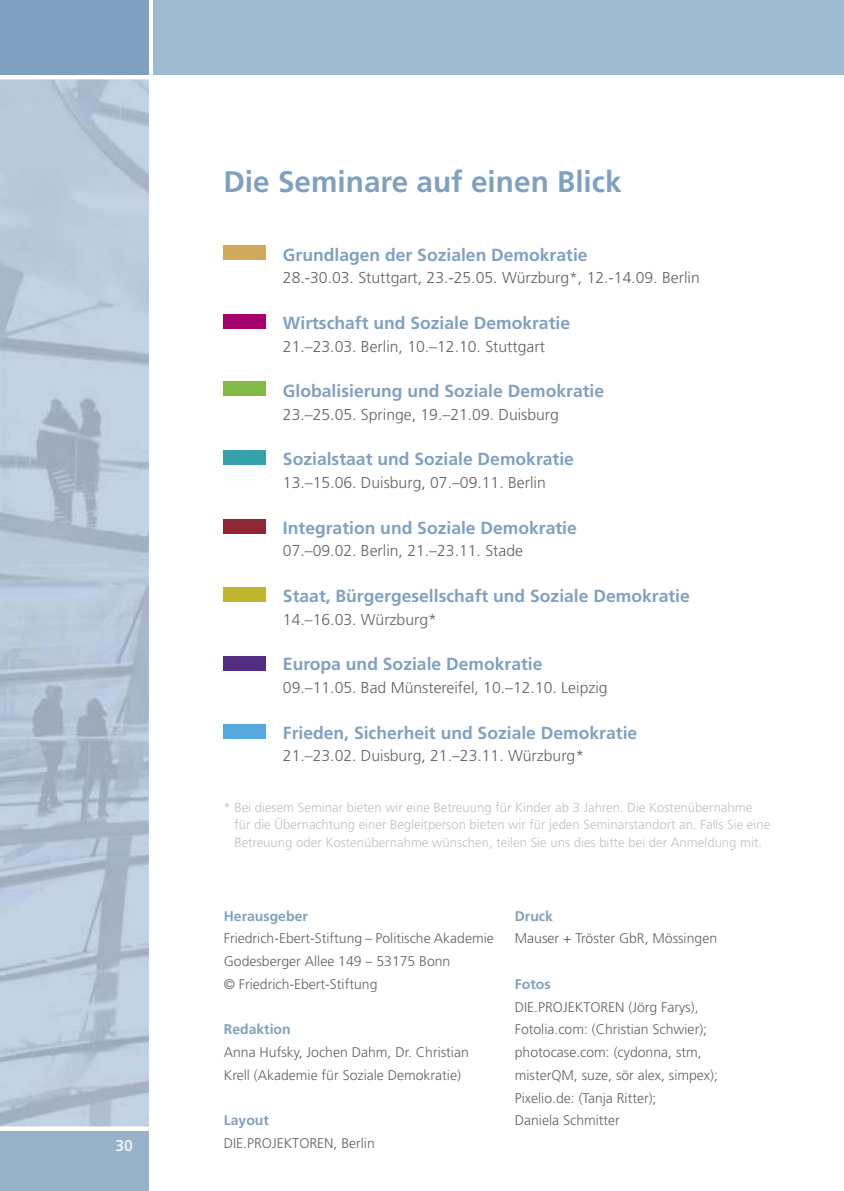
<style>
.page{position:relative;width:844px;height:1191px;background:#fff}
.page>*{position:absolute;margin:0;border:0;box-sizing:border-box;transform-origin:0 0}
.t1{font:700 29.75px "Frutiger LT Std";color:#7fa1bf}
.t2{font:700 17.5px "Frutiger LT Std";color:#7fa1bf}
.t3{font:300 15.75px "Frutiger LT Std";color:#636363}
.t4{font:700 15.75px "Frutiger LT Std";color:#e9eff4}
.t5{font:300 14px/22.8px "Frutiger LT Std";color:#636363}
.t6{font:700 14px "Frutiger LT Std";color:#7fa1bf}
.t7{font:300 13.12px/17.5px "Frutiger LT Std";color:#c0c0c0}
</style>
<div class="page">
<div style="left:154px;top:0;width:689px;height:74px;background:#9ebad0"></div>
<div style="left:0;top:0;width:149px;height:74px;background:#7fa1bf"></div>
<div style="left:0;top:1131px;width:149px;height:60px;background:#98b2ca"></div>
<img style="left:0;top:79px;width:149px;height:1047px">
<div style="left:223px;top:245px;width:42px;height:15px;background:#d1a95c"></div>
<div style="left:223px;top:314px;width:42px;height:15px;background:#a6006b"></div>
<div style="left:223px;top:380px;width:42px;height:15px;background:#83ba45"></div>
<div style="left:223px;top:450px;width:42px;height:14px;background:#36a1a9"></div>
<div style="left:223px;top:519px;width:42px;height:14px;background:#902535"></div>
<div style="left:223px;top:586px;width:42px;height:15px;background:#c1b72f"></div>
<div style="left:223px;top:655px;width:42px;height:15px;background:#532e80"></div>
<div style="left:223px;top:723px;width:42px;height:15px;background:#57a8df"></div>
<p class="t4" style="left:115px;top:1136px;width:19px">30</p>
<h1 class="t1" style="left:223px;top:164px;width:399px">Die Seminare auf einen Blick</h1>
<p class="t2" style="left:283px;top:244px;width:306px">Grundlagen der Sozialen Demokratie</p>
<p class="t3" style="left:283px;top:269px;width:418px">28.-30.03. Stuttgart, 23.-25.05. Würzburg*, 12.-14.09. Berlin</p>
<p class="t2" style="left:283px;top:312px;width:288px">Wirtschaft und Soziale Demokratie</p>
<p class="t3" style="left:283px;top:337px;width:263px">21.–23.03. Berlin, 10.–12.10. Stuttgart</p>
<p class="t2" style="left:283px;top:381px;width:322px">Globalisierung und Soziale Demokratie</p>
<p class="t3" style="left:283px;top:405px;width:277px">23.–25.05. Springe, 19.–21.09. Duisburg</p>
<p class="t2" style="left:283px;top:449px;width:292px">Sozialstaat und Soziale Demokratie</p>
<p class="t3" style="left:283px;top:474px;width:264px">13.–15.06. Duisburg, 07.–09.11. Berlin</p>
<p class="t2" style="left:283px;top:517px;width:295px">Integration und Soziale Demokratie</p>
<p class="t3" style="left:283px;top:542px;width:241px">07.–09.02. Berlin, 21.–23.11. Stade</p>
<p class="t2" style="left:283px;top:585px;width:408px">Staat, Bürgergesellschaft und Soziale Demokratie</p>
<p class="t3" style="left:283px;top:610px;width:155px">14.–16.03. Würzburg*</p>
<p class="t2" style="left:283px;top:654px;width:261px">Europa und Soziale Demokratie</p>
<p class="t3" style="left:283px;top:678px;width:326px">09.–11.05. Bad Münstereifel, 10.–12.10. Leipzig</p>
<p class="t2" style="left:283px;top:722px;width:356px">Frieden, Sicherheit und Soziale Demokratie</p>
<p class="t3" style="left:283px;top:747px;width:302px">21.–23.02. Duisburg, 21.–23.11. Würzburg*</p>
<p class="t7" style="left:234px;top:798px;width:537px;text-indent:-11px">* Bei diesem Seminar bieten wir eine Betreuung für Kinder ab 3 Jahren. Die Kostenübernahme für die Übernachtung einer Begleitperson bieten wir für jeden Seminarstandort an. Falls Sie eine<br>Betreuung oder Kostenübernahme wünschen, teilen Sie uns dies bitte bei der Anmeldung mit.</p>
<p class="t6" style="left:224px;top:907px;width:86px">Herausgeber</p>
<p class="t5" style="left:224px;top:927px;width:271px">Friedrich-Ebert-Stiftung – Politische Akademie<br>Godesberger Allee 149 – 53175 Bonn<br>© Friedrich-Ebert-Stiftung</p>
<p class="t6" style="left:224px;top:1021px;width:68px">Redaktion</p>
<p class="t5" style="left:224px;top:1041px;width:246px">Anna Hufsky, Jochen Dahm, Dr. Christian<br>Krell (Akademie für Soziale Demokratie)</p>
<p class="t6" style="left:224px;top:1112px;width:47px">Layout</p>
<p class="t5" style="left:224px;top:1132px;width:152px">DIE.PROJEKTOREN, Berlin</p>
<p class="t6" style="left:514px;top:907px;width:40px">Druck</p>
<p class="t5" style="left:514px;top:927px;width:204px">Mauser + Tröster GbR, Mössingen</p>
<p class="t6" style="left:514px;top:975px;width:37px">Fotos</p>
<p class="t5" style="left:514px;top:995px;width:204px">DIE.PROJEKTOREN (Jörg Farys),<br>Fotolia.com: (Christian Schwier); photocase.com: (cydonna, stm, misterQM, suze, sör alex, simpex);<br>Pixelio.de: (Tanja Ritter);<br>Daniela Schmitter</p>
</div>
